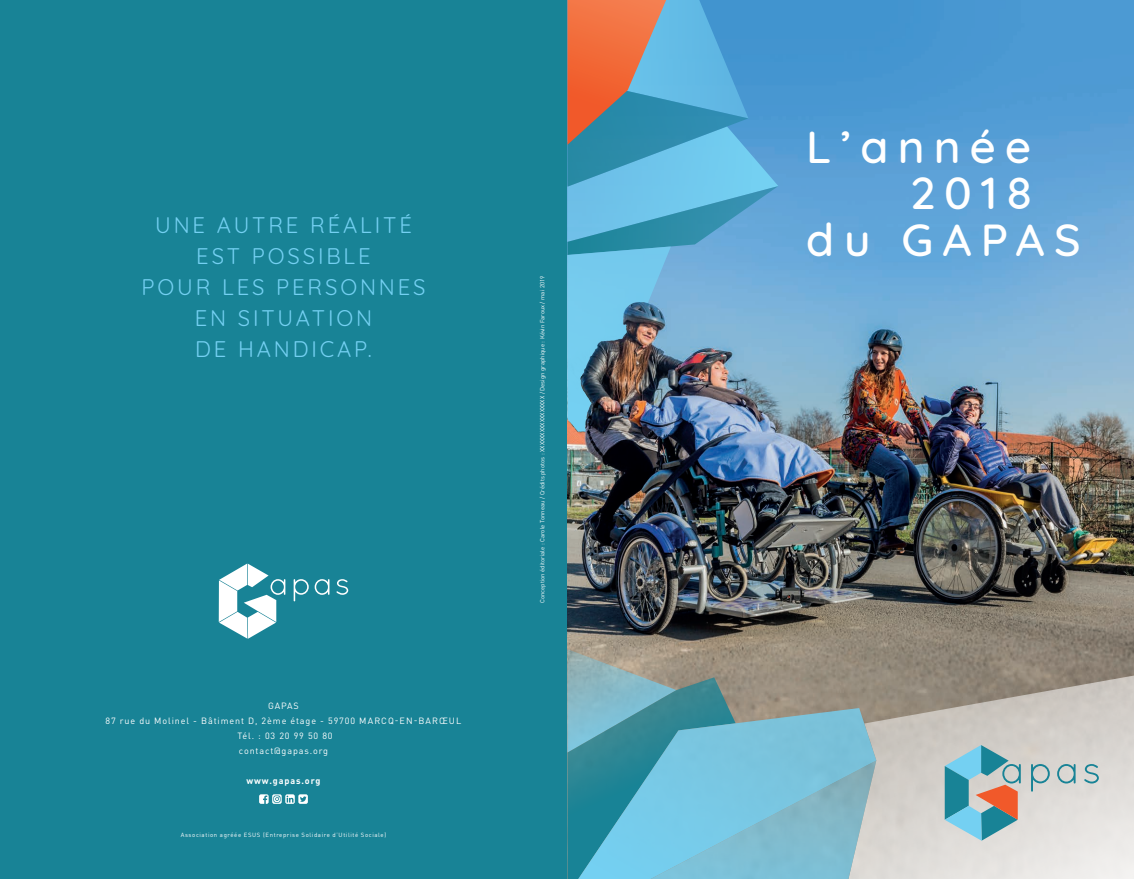
<style>
.page{position:relative;width:1134px;height:879px;background:#fff}
.page>*{position:absolute;margin:0;border:0;box-sizing:border-box;transform-origin:0 0}
.t1{font:500 45.7px/46.4px "Quicksand";letter-spacing:.2em;color:#fff;text-align:right}
.t2{font:22px/31px "Quicksand";letter-spacing:.13em;color:#74d0f2;text-align:center}
.t3{font:9px/15px "DIN Pro";letter-spacing:.1em;color:#fff;text-align:center}
.t4{font:700 9px "DIN Pro";letter-spacing:.1em;color:#fff}
.t5{font:6px "DIN Pro";color:#fff}
.t6{font:6px "DIN Pro";letter-spacing:.1em;color:#fff}
</style>
<div class="page">
<div style="left:0;top:0;width:567px;height:879px;background:#188396"></div>
<img style="left:567px;top:0;width:567px;height:673px">
<svg style="left:876px;top:673px;width:258px;height:206px;background:#cec9c3"></svg>
<svg style="left:1031px;top:764px;width:19px;height:27px"></svg>
<svg style="left:1057px;top:764px;width:18px;height:19px"></svg>
<svg style="left:1084px;top:764px;width:15px;height:19px"></svg>
<svg style="left:945px;top:745px;width:76px;height:95px;background:#8dadb2"></svg>
<svg style="left:567px;top:649px;width:309px;height:230px;background:#8f9890"></svg>
<svg style="left:569px;top:708px;width:307px;height:171px;background:#6eb5ca"></svg>
<img style="left:567px;top:0;width:211px;height:432px">
<svg style="left:294px;top:579px;width:15px;height:22px"></svg>
<svg style="left:315px;top:579px;width:14px;height:16px"></svg>
<svg style="left:336px;top:579px;width:12px;height:16px"></svg>
<svg style="left:219px;top:563px;width:66px;height:76px"></svg>
<svg style="left:259px;top:794px;width:49px;height:10px"></svg>
<h2 class="t2" style="left:141px;top:209px;width:286px">UNE AUTRE RÉALITÉ<br>EST POSSIBLE<br>POUR LES PERSONNES<br>EN SITUATION<br>DE HANDICAP.</h2>
<h3 class="t3" style="left:106px;top:697px;width:357px">GAPAS<br>87 rue du Molinel - Bâtiment D, 2ème étage - 59700 MARCQ-EN-BARŒUL<br>Tél. : 03 20 99 50 80<br>contact@gapas.org</h3>
<h3 class="t4" style="left:247px;top:773px;width:75px">www.gapas.org</h3>
<p class="t6" style="left:181px;top:830px;width:207px">Association agréée ESUS (Entreprise Solidaire d’Utilité Sociale)</p>
<p class="t5" style="left:537px;top:603px;width:328px;rotate:-90deg">Conception éditoriale : Carole Tonneau / Crédits photos : XXXXXXXXXXXXXXXXX / Design graphique : Kévin Faroux / mai 2019</p>
<h1 class="t1" style="left:806px;top:123px;width:228px">L’année<br>2018</h1>
<h1 class="t1" style="left:806px;top:216px;width:276px">du GAPAS</h1>
</div>
